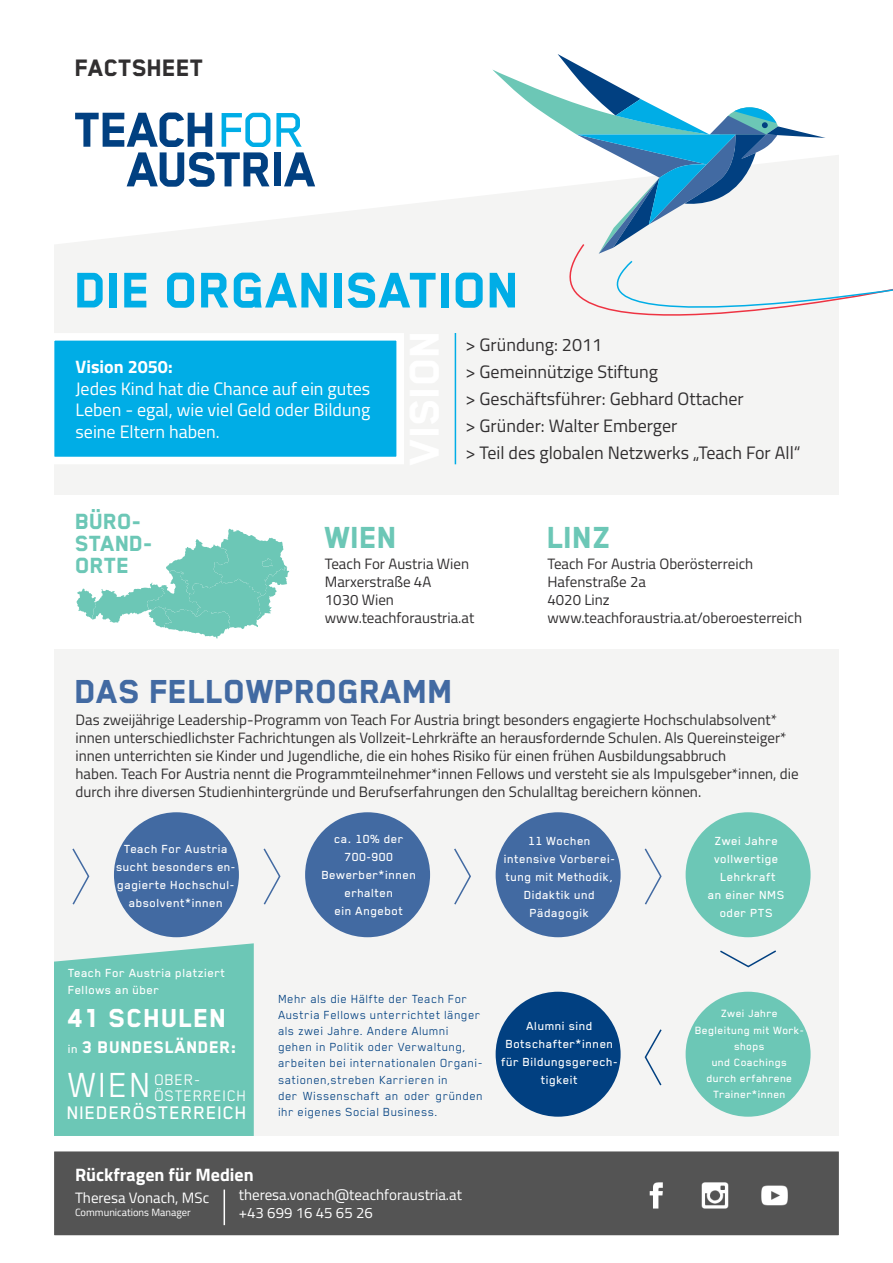
<style>
.page{position:relative;width:893px;height:1263px;background:#fff}
.page>*{position:absolute;margin:0;border:0;box-sizing:border-box;transform-origin:0 0}
.t1{font:800 57.75px "Blender Pro";color:#00ade6}
.t2{font:40.2px "Blender Pro";color:#fff}
.t3{font:800 38.4px "Blender Pro";color:#426aa2}
.t4{font:800 35.1px "Blender Pro";color:#6cc7b6}
.t5{font:800 30px "Blender Pro";letter-spacing:.03em;color:#fff}
.t6{font:800 27.45px "Blender Pro";color:#312f30}
.t7{font:800 25.35px "Blender Pro";color:#6cc7b6}
.t8{font:500 21px "Blender Pro";letter-spacing:.03em;color:#fff}
.t9{font:800 19.5px "Blender Pro";letter-spacing:.03em;color:#fff}
.t10{font:18px "Titillium Web";color:#312f30}
.t11{font:18px/21.6px "Titillium Web";color:#fff;text-align:justify}
.t12{font:700 18px "Titillium Web";color:#fff}
.t13{font:17.55px "Blender Pro";letter-spacing:.03em;color:#fff}
.t14{font:15px "Titillium Web";color:#312f30}
.t15{font:15px "Titillium Web";color:#fff}
.t16{font:500 13.5px/18px "Blender Pro";letter-spacing:.03em;color:#fff;text-align:center}
.t17{font:13.5px/16.2px "Blender Pro";letter-spacing:.03em;color:#014081}
.t18{font:500 12.15px/16.2px "Blender Pro";letter-spacing:.03em;color:#fff;text-align:center}
.t19{font:10.5px "Titillium Web";color:#fff}
</style>
<div class="page">
<div style="left:54px;top:186px;width:785px;height:950px;background:#f4f4f3"></div>
<div style="left:47px;top:495px;width:801px;height:153px;background:#fff"></div>
<div style="left:47px;top:333px;width:357px;height:131px;background:#00ade6;border:8px solid #fff"></div>
<div style="left:43px;top:1141px;width:807px;height:105px;background:#545454;border:11px solid #fff"></div>
<svg style="left:76px;top:529px;width:213px;height:110px"></svg>
<img style="left:701px;top:1182px;width:87px;height:27px">
<hr style="left:224px;top:1189px;width:1px;height:36px;background:#fff">
<hr style="left:455px;top:333px;width:1px;height:131px;background:#00ade6">
<div style="left:75px;top:112px;width:240px;height:75px;background:#fff"></div>
<div style="left:274px;top:152px;width:7px;height:34px;background:#014081"></div>
<svg style="left:276px;top:113px;width:39px;height:73px"></svg>
<svg style="left:75px;top:112px;width:195px;height:75px"></svg>
<div style="left:305px;top:812px;width:125px;height:125px;background:#426aa2;border-radius:50%"></div>
<div style="left:496px;top:812px;width:125px;height:125px;background:#426aa2;border-radius:50%"></div>
<div style="left:496px;top:992px;width:125px;height:125px;background:#014081;border-radius:50%"></div>
<div style="left:686px;top:812px;width:125px;height:125px;background:#6cc7b6;border-radius:50%"></div>
<div style="left:686px;top:992px;width:125px;height:125px;background:#6cc7b6;border-radius:50%"></div>
<svg style="left:262px;top:847px;width:19px;height:59px"></svg>
<svg style="left:71px;top:847px;width:19px;height:59px"></svg>
<svg style="left:453px;top:847px;width:19px;height:59px"></svg>
<svg style="left:643px;top:847px;width:19px;height:59px"></svg>
<svg style="left:644px;top:1028px;width:19px;height:59px"></svg>
<svg style="left:718px;top:949px;width:60px;height:19px"></svg>
<div style="left:54px;top:943px;width:200px;height:193px;background:#6cc7b6"></div>
<div style="left:114px;top:812px;width:125px;height:125px;background:#426aa2;border-radius:50%"></div>
<div style="left:492px;top:344px;width:347px;height:26px;background:#f4f4f3"></div>
<svg style="left:492px;top:54px;width:401px;height:290px"></svg>
<p class="t6" style="left:75px;top:53px;width:130px">FACTSHEET</p>
<p class="t1" style="left:75px;top:259px;width:446px">DIE ORGANISATION</p>
<p class="t12" style="left:76px;top:353px;width:99px">Vision 2050:</p>
<p class="t11" style="left:76px;top:377px;width:296px">Jedes Kind hat die Chance auf ein gutes Leben - egal, wie viel Geld oder Bildung seine Eltern haben.</p>
<p class="t10" style="left:465px;top:332px;width:138px">&gt; Gründung: 2011</p>
<p class="t10" style="left:465px;top:359px;width:194px">&gt; Gemeinnützige Stiftung</p>
<p class="t10" style="left:465px;top:386px;width:280px">&gt; Geschäftsführer: Gebhard Ottacher</p>
<p class="t10" style="left:465px;top:413px;width:213px">&gt; Gründer: Walter Emberger</p>
<p class="t10" style="left:465px;top:440px;width:337px">&gt; Teil des globalen Netzwerks „Teach For All“</p>
<p class="t7" style="left:76px;top:508px;width:68px">BÜRO-</p>
<p class="t7" style="left:76px;top:530px;width:79px">STAND-</p>
<p class="t7" style="left:76px;top:551px;width:56px">ORTE</p>
<p class="t4" style="left:325px;top:518px;width:74px">WIEN</p>
<p class="t4" style="left:547px;top:518px;width:64px">LINZ</p>
<p class="t14" style="left:325px;top:553px;width:146px">Teach For Austria Wien</p>
<p class="t14" style="left:325px;top:571px;width:108px">Marxerstraße 4A</p>
<p class="t14" style="left:325px;top:589px;width:71px">1030 Wien</p>
<p class="t14" style="left:325px;top:607px;width:151px">www.teachforaustria.at</p>
<p class="t14" style="left:547px;top:553px;width:207px">Teach For Austria Oberösterreich</p>
<p class="t14" style="left:547px;top:571px;width:100px">Hafenstraße 2a</p>
<p class="t14" style="left:547px;top:589px;width:64px">4020 Linz</p>
<p class="t14" style="left:547px;top:607px;width:256px">www.teachforaustria.at/oberoesterreich</p>
<p class="t3" style="left:75px;top:671px;width:380px">DAS FELLOWPROGRAMM</p>
<p class="t14" style="left:76px;top:709px;width:703px">Das zweijährige Leadership-Programm von Teach For Austria bringt besonders engagierte Hochschulabsolvent*</p>
<p class="t14" style="left:76px;top:727px;width:712px">innen unterschiedlichster Fachrichtungen als Vollzeit-Lehrkräfte an herausfordernde Schulen. Als Quereinsteiger*</p>
<p class="t14" style="left:76px;top:745px;width:652px">innen unterrichten sie Kinder und Jugendliche, die ein hohes Risiko für einen frühen Ausbildungsabbruch</p>
<p class="t14" style="left:76px;top:763px;width:725px">haben. Teach For Austria nennt die Programmteilnehmer*innen Fellows und versteht sie als Impulsgeber*innen, die</p>
<p class="t14" style="left:76px;top:781px;width:627px">durch ihre diversen Studienhintergründe und Berufserfahrungen den Schulalltag bereichern können.</p>
<p class="t16" style="left:116px;top:839px;width:121px">Teach For Austria sucht besonders en&shy;gagierte Hochschul&shy;absolvent*innen</p>
<p class="t16" style="left:334px;top:830px;width:71px">ca. 10% der</p>
<p class="t16" style="left:345px;top:848px;width:50px">700-900</p>
<p class="t16" style="left:322px;top:866px;width:96px">Bewerber*innen</p>
<p class="t16" style="left:345px;top:884px;width:50px">erhalten</p>
<p class="t16" style="left:335px;top:902px;width:70px">ein Angebot</p>
<p class="t16" style="left:528px;top:832px;width:64px">11 Wochen</p>
<p class="t16" style="left:504px;top:850px;width:113px;text-align:left">intensive Vorberei&shy;tung mit Methodik,</p>
<p class="t16" style="left:524px;top:886px;width:72px">Didaktik und</p>
<p class="t16" style="left:530px;top:904px;width:61px">Pädagogik</p>
<p class="t16" style="left:68px;top:965px;width:159px;line-height:16.2px;text-align:left">Teach For Austria platziert<br>Fellows an über</p>
<p class="t5" style="left:68px;top:1002px;width:160px">41 SCHULEN</p>
<p class="t9" style="left:82px;top:1036px;width:156px">3 BUNDESLÄNDER:</p>
<p class="t2" style="left:68px;top:1062px;width:85px">WIEN</p>
<p class="t8" style="left:67px;top:1102px;width:181px">NIEDERÖSTERREICH</p>
<p class="t16" style="left:68px;top:1040px;width:11px">in</p>
<p class="t13" style="left:154px;top:1070px;width:48px">OBER-</p>
<p class="t13" style="left:154px;top:1086px;width:94px">ÖSTERREICH</p>
<p class="t17" style="left:278px;top:990px;width:191px">Mehr als die Hälfte der Teach For</p>
<p class="t17" style="left:278px;top:1006px;width:204px">Austria Fellows unterrichtet länger</p>
<p class="t17" style="left:278px;top:1022px;width:172px">als zwei Jahre. Andere Alumni</p>
<p class="t17" style="left:278px;top:1038px;width:189px">gehen in Politik oder Verwaltung,</p>
<p class="t17" style="left:278px;top:1055px;width:206px">arbeiten bei internationalen Organi&shy;sationen,streben Karrieren in</p>
<p class="t17" style="left:278px;top:1087px;width:206px">der Wissenschaft an oder gründen ihr eigenes Social Business.</p>
<p class="t12" style="left:75px;top:1160px;width:180px">Rückfragen für Medien</p>
<p class="t15" style="left:75px;top:1187px;width:136px">Theresa Vonach, MSc</p>
<p class="t19" style="left:75px;top:1204px;width:117px">Communications Manager</p>
<p class="t15" style="left:239px;top:1184px;width:225px">theresa.vonach@teachforaustria.at</p>
<p class="t15" style="left:239px;top:1202px;width:136px">+43 699 16 45 65 26</p>
<p class="t16" style="left:527px;top:1017px;width:68px">Alumni sind</p>
<p class="t16" style="left:506px;top:1035px;width:109px">Botschafter*innen</p>
<p class="t16" style="left:501px;top:1053px;width:118px">für Bildungsgerech&shy;tigkeit</p>
<p class="t16" style="left:715px;top:832px;width:65px">Zwei Jahre</p>
<p class="t16" style="left:714px;top:850px;width:66px">vollwertige<br>Lehrkraft</p>
<p class="t16" style="left:708px;top:886px;width:78px">an einer NMS</p>
<p class="t16" style="left:720px;top:904px;width:55px">oder PTS</p>
<p class="t18" style="left:721px;top:1005px;width:58px">Zwei Jahre</p>
<p class="t18" style="left:695px;top:1021px;width:111px">Begleitung mit Work&shy;shops</p>
<p class="t18" style="left:712px;top:1054px;width:77px">und Coachings</p>
<p class="t18" style="left:707px;top:1070px;width:87px">durch erfahrene</p>
<p class="t18" style="left:713px;top:1086px;width:74px">Trainer*innen</p>
</div>
